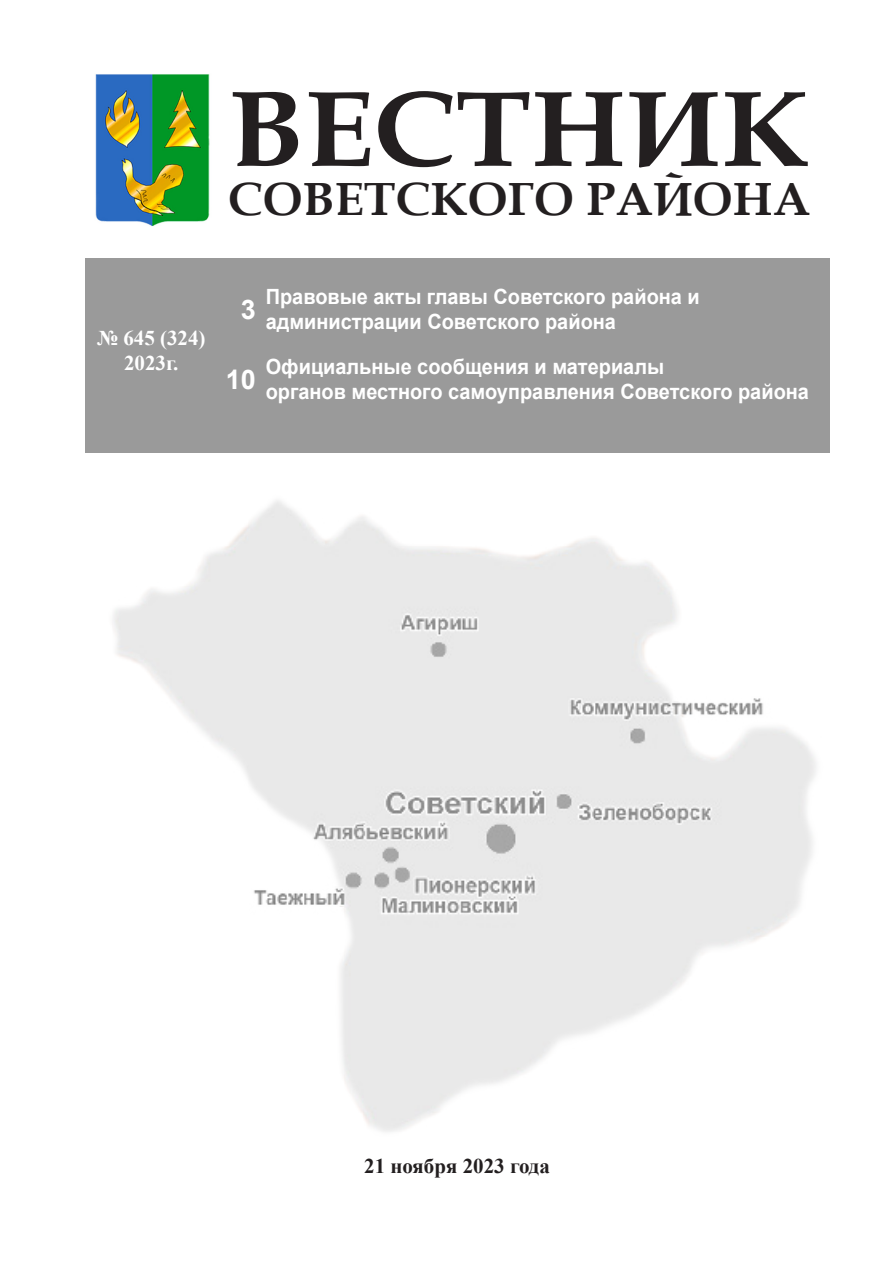
<style>
.page{position:relative;width:893px;height:1263px;background:#fff}
.page>*{position:absolute;margin:0;border:0;box-sizing:border-box;transform-origin:0 0}
.t1{font:700 108px "Book Antiqua";color:#231f20;scale:1.05 1}
.t2{font:700 46.5px "Book Antiqua";color:#231f20}
.t3{font:700 27px "Arial";color:#fff}
.t4{font:700 21px/25.2px "Arial";color:#fff;scale:.95 1}
.t5{font:700 21px "Times New Roman";color:#231f20}
.t6{font:700 21px/25.2px "Times New Roman";color:#fff;text-align:center}
</style>
<div class="page">
<div style="left:85px;top:258px;width:744px;height:195px;background:#9a9a9a"></div>
<img style="left:113px;top:500px;width:703px;height:632px">
<img style="left:95px;top:74px;width:115px;height:152px">
<h1 class="t1" style="left:229px;top:55px;width:554px">ВЕСТНИК</h1>
<h2 class="t2" style="left:228px;top:167px;width:583px">СОВЕТСКОГО РАЙОНА</h2>
<p class="t6" style="left:97px;top:325px;width:110px">№ 645 (324)<br>2023г.</p>
<p class="t3" style="left:241px;top:290px;width:17px">3</p>
<p class="t3" style="left:226px;top:360px;width:32px">10</p>
<p class="t4" style="left:266px;top:284px;width:458px">Правовые акты главы Советского района и администрации Советского района</p>
<p class="t4" style="left:266px;top:354px;width:573px">Официальные сообщения и материалы<br>органов местного самоуправления Советского района</p>
<p class="t5" style="left:364px;top:1151px;width:187px">21 ноября 2023 года</p>
</div>
